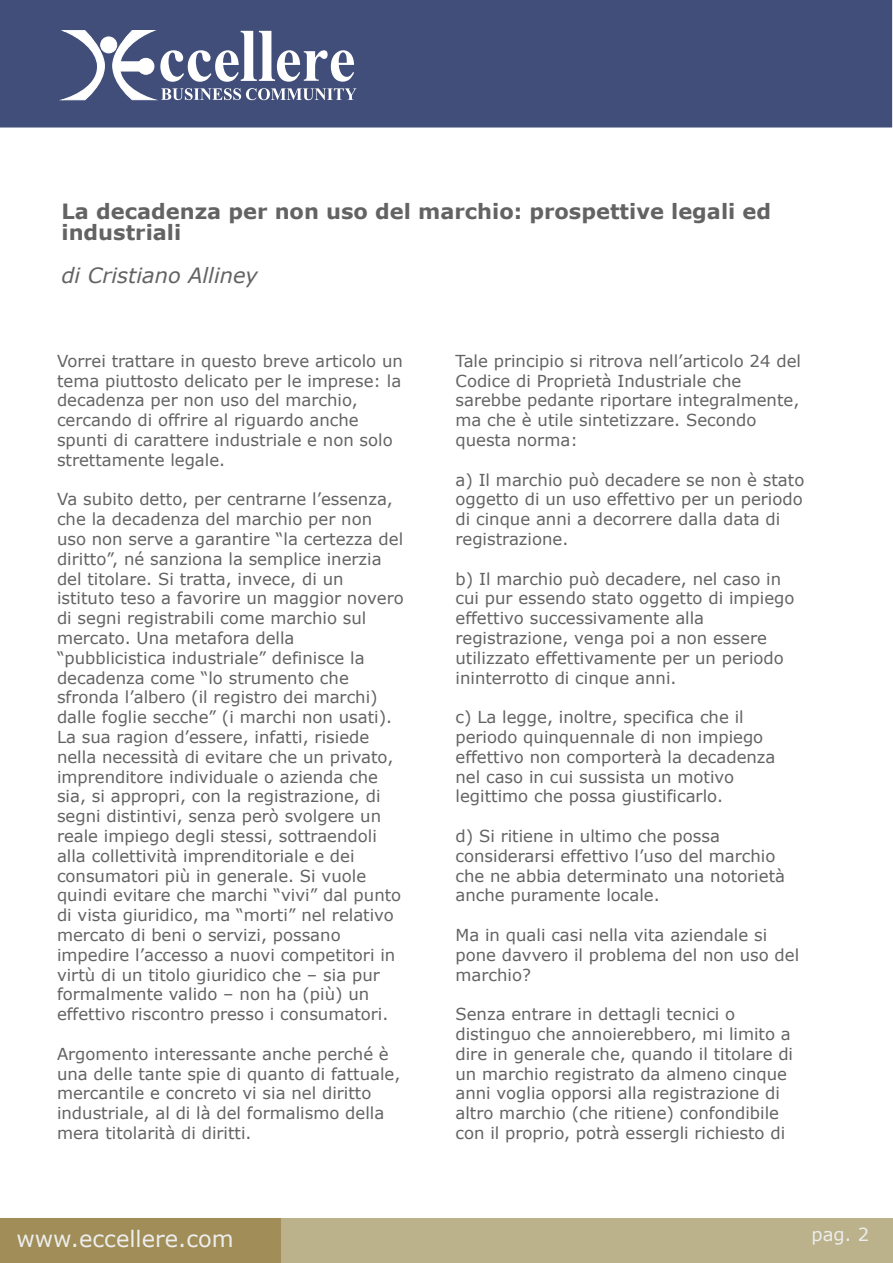
<style>
.page{position:relative;width:893px;height:1263px;background:#fff}
.page>*{position:absolute;margin:0;border:0;box-sizing:border-box;transform-origin:0 0}
.t1{font:22.5px "Verdana";color:#ededed}
.t2{font:700 21px/21.6px "Verdana";color:#636363}
.t3{font:italic 21px "Verdana";color:#636363}
.t4{font:18px "Verdana";color:#ededed}
.t5{font:16.5px/19.8px "Verdana";color:#636363}
</style>
<div class="page">
<div style="left:0;top:1218px;width:893px;height:45px;background:#bbb28b"></div>
<div style="left:0;top:0;width:892px;height:128px;background:#414e7a"></div>
<div style="left:0;top:1218px;width:281px;height:45px;background:#a08d57"></div>
<svg style="left:62px;top:30px;width:43px;height:70px"></svg>
<div style="left:101px;top:37px;width:16px;height:16px;background:#fff;border-radius:50%"></div>
<div style="left:100px;top:37px;width:17px;height:16px;border:1px solid #fff;border-radius:50%"></div>
<svg style="left:113px;top:30px;width:243px;height:70px"></svg>
<p class="t2" style="left:62px;top:199px;width:711px">La decadenza per non uso del marchio: prospettive legali ed industriali</p>
<p class="t3" style="left:62px;top:262px;width:198px">di Cristiano Alliney</p>
<p class="t5" style="left:57px;top:350px;width:347px">Vorrei trattare in questo breve articolo un tema piuttosto delicato per le imprese: la decadenza per non uso del marchio, cercando di offrire al riguardo anche spunti di carattere industriale e non solo strettamente legale.</p>
<p class="t5" style="left:57px;top:489px;width:348px">Va subito detto, per centrarne l’essenza, che la decadenza del marchio per non uso non serve a garantire “la certezza del diritto”, né sanziona la semplice inerzia del titolare. Si tratta, invece, di un istituto teso a favorire un maggior novero di segni registrabili come marchio sul mercato. Una metafora della “pubblicistica industriale” definisce la decadenza come “lo strumento che sfronda l’albero (il registro dei marchi) dalle foglie secche” (i marchi non usati).<br>La sua ragion d’essere, infatti, risiede nella necessità di evitare che un privato, imprenditore individuale o azienda che sia, si appropri, con la registrazione, di segni distintivi, senza però svolgere un reale impiego degli stessi, sottraendoli alla collettività imprenditoriale e dei consumatori più in generale. Si vuole quindi evitare che marchi “vivi” dal punto di vista giuridico, ma “morti” nel relativo mercato di beni o servizi, possano impedire l’accesso a nuovi competitori in virtù di un titolo giuridico che – sia pur formalmente valido – non ha (più) un effettivo riscontro presso i consumatori.</p>
<p class="t5" style="left:57px;top:1043px;width:345px">Argomento interessante anche perché è una delle tante spie di quanto di fattuale, mercantile e concreto vi sia nel diritto industriale, al di là del formalismo della mera titolarità di diritti.</p>
<p class="t5" style="left:455px;top:350px;width:347px">Tale principio si ritrova nell’articolo 24 del Codice di Proprietà Industriale che sarebbe pedante riportare integralmente, ma che è utile sintetizzare. Secondo questa norma:</p>
<p class="t5" style="left:455px;top:469px;width:350px">a) Il marchio può decadere se non è stato oggetto di un uso effettivo per un periodo di cinque anni a decorrere dalla data di registrazione.</p>
<p class="t5" style="left:455px;top:568px;width:340px">b) Il marchio può decadere, nel caso in cui pur essendo stato oggetto di impiego effettivo successivamente alla registrazione, venga poi a non essere utilizzato effettivamente per un periodo ininterrotto di cinque anni.</p>
<p class="t5" style="left:455px;top:707px;width:321px">c) La legge, inoltre, specifica che il periodo quinquennale di non impiego effettivo non comporterà la decadenza nel caso in cui sussista un motivo legittimo che possa giustificarlo.</p>
<p class="t5" style="left:455px;top:825px;width:331px">d) Si ritiene in ultimo che possa considerarsi effettivo l’uso del marchio che ne abbia determinato una notorietà anche puramente locale.</p>
<p class="t5" style="left:455px;top:924px;width:345px">Ma in quali casi nella vita aziendale si pone davvero il problema del non uso del marchio?</p>
<p class="t5" style="left:455px;top:1004px;width:339px">Senza entrare in dettagli tecnici o distinguo che annoierebbero, mi limito a dire in generale che, quando il titolare di un marchio registrato da almeno cinque anni voglia opporsi alla registrazione di altro marchio (che ritiene) confondibile con il proprio, potrà essergli richiesto di</p>
<h1 class="t1" style="left:16px;top:1225px;width:219px">www.eccellere.com</h1>
<p class="t4" style="left:812px;top:1222px;width:59px">pag. 2</p>
</div>
